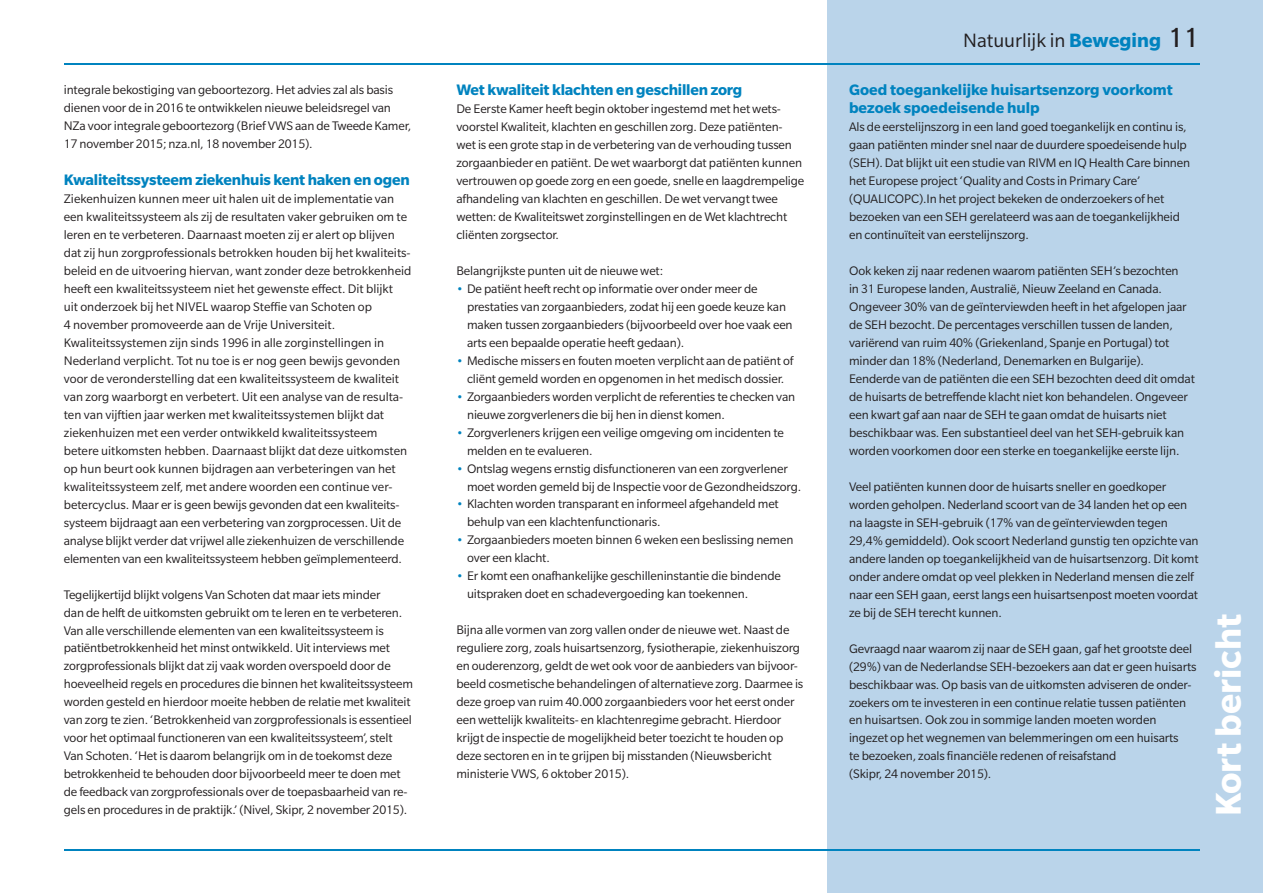
<style>
.page{position:relative;width:1263px;height:893px;background:#fff}
.page>*{position:absolute;margin:0;border:0;box-sizing:border-box;transform-origin:0 0}
.t1{font:700 39px "Slate Pro";color:#fff}
.t2{font:21px "Slate Pro";color:#231f20}
.t3{font:700 16.5px/18px "Slate Pro";letter-spacing:-.01em;color:#0083bf}
.t4{font:13.5px/18px "Slate Pro";letter-spacing:-.01em;color:#231f20}
.s1{color:#0083bf}
.s2{font-weight:700;color:#0083bf}
.s3{font-size:30px}
</style>
<div class="page">
<div style="left:828px;top:0;width:435px;height:893px;background:#bad4ea"></div>
<hr style="left:64px;top:849px;width:1135px;height:1px;background:#0083bf">
<hr style="left:64px;top:64px;width:1135px;height:1px;background:#0083bf">
<p class="t4" style="left:64px;top:81px;width:349px">integrale bekostiging van geboortezorg. Het advies zal als basis dienen voor de in 2016 te ontwikkelen nieuwe beleidsregel van NZa voor integrale geboortezorg (Brief VWS aan de Tweede Kamer, 17 november 2015; nza.nl, 18 november 2015).</p>
<p class="t3" style="left:64px;top:170px;width:348px">Kwaliteitssysteem ziekenhuis kent haken en ogen</p>
<p class="t4" style="left:64px;top:189px;width:349px">Ziekenhuizen kunnen meer uit halen uit de implementatie van een kwaliteitssysteem als zij de resultaten vaker gebruiken om te leren en te verbeteren. Daarnaast moeten zij er alert op blijven dat zij hun zorgprofessionals betrokken houden bij het kwaliteits&shy;beleid en de uitvoering hiervan, want zonder deze betrokkenheid heeft een kwaliteitssysteem niet het gewenste effect. Dit blijkt<br>uit onderzoek bij het NIVEL waarop Steffie van Schoten op<br>4 november promoveerde aan de Vrije Universiteit.<br>Kwaliteitssystemen zijn sinds 1996 in alle zorginstellingen in Nederland verplicht. Tot nu toe is er nog geen bewijs gevonden voor de veronderstelling dat een kwaliteitssysteem de kwaliteit van zorg waarborgt en verbetert. Uit een analyse van de resulta&shy;ten van vijftien jaar werken met kwaliteitssystemen blijkt dat ziekenhuizen met een verder ontwikkeld kwaliteitssysteem betere uitkomsten hebben. Daarnaast blijkt dat deze uitkomsten op hun beurt ook kunnen bijdragen aan verbeteringen van het kwaliteitssysteem zelf, met andere woorden een continue ver&shy;betercyclus. Maar er is geen bewijs gevonden dat een kwaliteits&shy;systeem bijdraagt aan een verbetering van zorgprocessen. Uit de analyse blijkt verder dat vrijwel alle ziekenhuizen de verschillende elementen van een kwaliteitssysteem hebben geïmplementeerd.</p>
<p class="t4" style="left:64px;top:585px;width:351px">Tegelijkertijd blijkt volgens Van Schoten dat maar iets minder<br>dan de helft de uitkomsten gebruikt om te leren en te verbeteren.<br>Van alle verschillende elementen van een kwaliteitssysteem is patiëntbetrokkenheid het minst ontwikkeld. Uit interviews met zorgprofessionals blijkt dat zij vaak worden overspoeld door de hoeveelheid regels en procedures die binnen het kwaliteitssysteem worden gesteld en hierdoor moeite hebben de relatie met kwaliteit van zorg te zien. ‘Betrokkenheid van zorgprofessionals is essentieel voor het optimaal functioneren van een kwaliteitssysteem’, stelt Van Schoten. ‘Het is daarom belangrijk om in de toekomst deze betrokkenheid te behouden door bijvoorbeeld meer te doen met de feedback van zorgprofessionals over de toepasbaarheid van re&shy;gels en procedures in de praktijk.’ (Nivel, Skipr, 2 november 2015).</p>
<p class="t3" style="left:456px;top:80px;width:287px">Wet kwaliteit klachten en geschillen zorg</p>
<p class="t4" style="left:456px;top:99px;width:349px">De Eerste Kamer heeft begin oktober ingestemd met het wets&shy;voorstel Kwaliteit, klachten en geschillen zorg. Deze patiënten&shy;wet is een grote stap in de verbetering van de verhouding tussen zorgaanbieder en patiënt. De wet waarborgt dat patiënten kunnen vertrouwen op goede zorg en een goede, snelle en laagdrempelige afhandeling van klachten en geschillen. De wet vervangt twee wetten: de Kwaliteitswet zorginstellingen en de Wet klachtrecht cliënten zorgsector.</p>
<p class="t4" style="left:456px;top:261px;width:208px">Belangrijkste punten uit de nieuwe wet:</p>
<p class="t4" style="left:467px;top:279px;width:327px;text-indent:-11px"><span class="s1">•</span> De patiënt heeft recht op informatie over onder meer de prestaties van zorgaanbieders, zodat hij een goede keuze kan maken tussen zorgaanbieders (bijvoorbeeld over hoe vaak een arts een bepaalde operatie heeft gedaan).</p>
<p class="t4" style="left:456px;top:351px;width:338px;text-align:center"><span class="s1">•</span> Medische missers en fouten moeten verplicht aan de patiënt of cliënt gemeld worden en opgenomen in het medisch dossier.</p>
<p class="t4" style="left:467px;top:387px;width:330px;text-indent:-11px"><span class="s1">•</span> Zorgaanbieders worden verplicht de referenties te checken van nieuwe zorgverleners die bij hen in dienst komen.</p>
<p class="t4" style="left:467px;top:423px;width:318px;text-indent:-11px"><span class="s1">•</span> Zorgverleners krijgen een veilige omgeving om incidenten te melden en te evalueren.</p>
<p class="t4" style="left:467px;top:459px;width:336px;text-indent:-11px"><span class="s1">•</span> Ontslag wegens ernstig disfunctioneren van een zorgverlener moet worden gemeld bij de Inspectie voor de Gezondheidszorg.</p>
<p class="t4" style="left:467px;top:495px;width:313px;text-indent:-11px"><span class="s1">•</span> Klachten worden transparant en informeel afgehandeld met behulp van een klachtenfunctionaris.</p>
<p class="t4" style="left:467px;top:531px;width:328px;text-indent:-11px"><span class="s1">•</span> Zorgaanbieders moeten binnen 6 weken een beslissing nemen over een klacht.</p>
<p class="t4" style="left:467px;top:567px;width:315px;text-indent:-11px"><span class="s1">•</span> Er komt een onafhankelijke geschilleninstantie die bindende uitspraken doet en schadevergoeding kan toekennen.</p>
<p class="t4" style="left:456px;top:621px;width:348px">Bijna alle vormen van zorg vallen onder de nieuwe wet. Naast de reguliere zorg, zoals huisartsenzorg, fysiotherapie, ziekenhuiszorg en ouderenzorg, geldt de wet ook voor de aanbieders van bijvoor&shy;beeld cosmetische behandelingen of alternatieve zorg. Daarmee is deze groep van ruim 40.000 zorgaanbieders voor het eerst onder een wettelijk kwaliteits- en klachtenregime gebracht. Hierdoor krijgt de inspectie de mogelijkheid beter toezicht te houden op deze sectoren en in te grijpen bij misstanden (Nieuwsbericht ministerie VWS, 6 oktober 2015).</p>
<h2 class="t2" style="left:963px;top:30px;width:237px">Natuurlijk in <span class="s2">Beweging</span> <span class="s3">11</span></h2>
<p class="t3" style="left:849px;top:80px;width:325px">Goed toegankelijke huisartsenzorg voorkomt bezoek spoedeisende hulp</p>
<p class="t4" style="left:849px;top:117px;width:343px">Als de eerstelijnszorg in een land goed toegankelijk en continu is, gaan patiënten minder snel naar de duurdere spoedeisende hulp (SEH). Dat blijkt uit een studie van RIVM en IQ Health Care binnen het Europese project ‘Quality and Costs in Primary Care’ (QUALICOPC).In het project bekeken de onderzoekers of het bezoeken van een SEH gerelateerd was aan de toegankelijkheid en continuïteit van eerstelijnszorg.</p>
<p class="t4" style="left:849px;top:261px;width:347px">Ook keken zij naar redenen waarom patiënten SEH’s bezochten<br>in 31 Europese landen, Australië, Nieuw Zeeland en Canada.<br>Ongeveer 30% van de geïnterviewden heeft in het afgelopen jaar de SEH bezocht. De percentages verschillen tussen de landen, variërend van ruim 40% (Griekenland, Spanje en Portugal) tot minder dan 18% (Nederland, Denemarken en Bulgarije).<br>Eenderde van de patiënten die een SEH bezochten deed dit omdat de huisarts de betreffende klacht niet kon behandelen. Ongeveer een kwart gaf aan naar de SEH te gaan omdat de huisarts niet beschikbaar was. Een substantieel deel van het SEH-gebruik kan worden voorkomen door een sterke en toegankelijke eerste lijn.</p>
<p class="t4" style="left:849px;top:477px;width:351px">Veel patiënten kunnen door de huisarts sneller en goedkoper worden geholpen. Nederland scoort van de 34 landen het op een na laagste in SEH-gebruik (17% van de geïnterviewden tegen 29,4% gemiddeld). Ook scoort Nederland gunstig ten opzichte van andere landen op toegankelijkheid van de huisartsenzorg. Dit komt onder andere omdat op veel plekken in Nederland mensen die zelf naar een SEH gaan, eerst langs een huisartsenpost moeten voordat ze bij de SEH terecht kunnen.</p>
<p class="t4" style="left:849px;top:639px;width:349px">Gevraagd naar waarom zij naar de SEH gaan, gaf het grootste deel (29%) van de Nederlandse SEH-bezoekers aan dat er geen huisarts beschikbaar was. Op basis van de uitkomsten adviseren de onder&shy;zoekers om te investeren in een continue relatie tussen patiënten en huisartsen. Ook zou in sommige landen moeten worden ingezet op het wegnemen van belemmeringen om een huisarts<br>te bezoeken, zoals financiële redenen of reisafstand<br>(Skipr, 24 november 2015).</p>
<h1 class="t1" style="left:1207px;top:816px;width:204px;rotate:-90deg">Kort bericht</h1>
</div>
